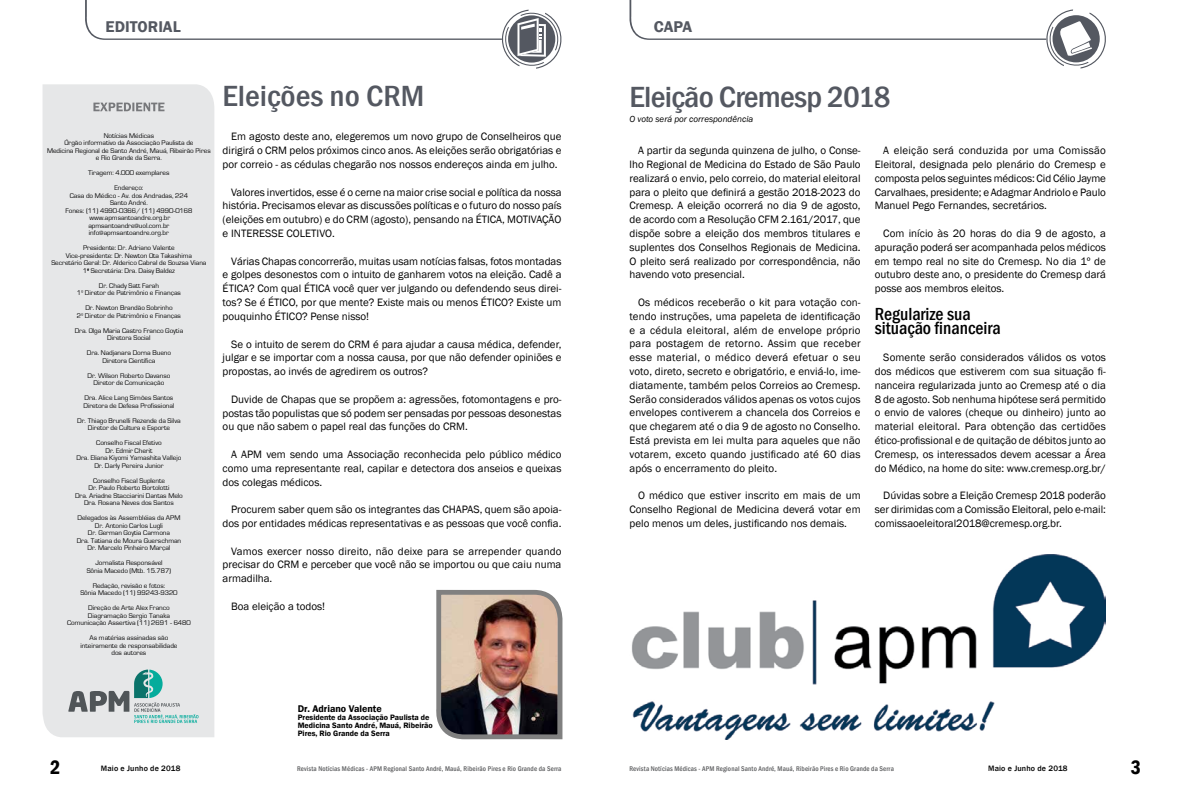
<style>
.page{position:relative;width:1191px;height:794px;background:#fff}
.page>*{position:absolute;margin:0;border:0;box-sizing:border-box;transform-origin:0 0}
.t1{font:500 condensed 30px "Franklin Gothic";letter-spacing:-.02em;color:#545861;scale:1.1 1}
.t2{font:500 condensed 30px "Franklin Gothic";color:#545861;scale:1.1 1}
.t3{font:600 condensed 20px "Franklin Gothic";color:#000}
.t4{font:500 condensed 18px/13.8px "Franklin Gothic";color:#000}
.t5{font:600 16px "Franklin Gothic";color:#545861}
.t6{font:11px/13.8px "Franklin Gothic";color:#000;text-align:justify}
.t7{font:600 10px "Franklin Gothic";color:#000}
.t8{font:italic 9px "Franklin Gothic";color:#000}
.t9{font:600 8px/8px "Franklin Gothic";color:#000}
.t10{font:500 8px "Franklin Gothic";letter-spacing:.02em;color:#000}
.t11{font:7px/7.5px "Microstile Normal";letter-spacing:-.01em;color:#000;text-align:center}
.t12{font:500 condensed 7px "Franklin Gothic";letter-spacing:.02em;color:#58595b}
</style>
<div class="page">
<svg style="left:85px;top:0;width:477px;height:69px"></svg>
<svg style="left:629px;top:0;width:477px;height:69px"></svg>
<img style="left:436px;top:589px;width:127px;height:151px">
<img style="left:631px;top:554px;width:475px;height:185px">
<div style="left:43px;top:84px;width:171px;height:653px;background:#e6e7e8"></div>
<svg style="left:68px;top:669px;width:130px;height:54px;background:#bacaca"></svg>
<svg style="left:93px;top:103px;width:71px;height:8px"></svg>
<h3 class="t5" style="left:106px;top:17px;width:77px">EDITORIAL</h3>
<h3 class="t5" style="left:654px;top:17px;width:40px">CAPA</h3>
<p class="t11" style="left:47px;top:132px;width:165px">Notícias Médicas<br>Órgão informativo da Associação Paulista de<br>Medicina Regional de Santo André, Mauá, Ribeirão Pires e Rio Grande da Serra.</p>
<p class="t11" style="left:88px;top:165px;width:83px;line-height:15px">Tiragem: 4.000 exemplares<br>Endereço:</p>
<p class="t11" style="left:65px;top:192px;width:128px">Casa do Médico - Av. dos Andradas, 224<br>Santo André.<br>Fones: (11) 4990-0366/ (11) 4990-0168 www.apmsantoandre.org.br apmsantoandre@uol.com.br info@apmsantoandre.org.br</p>
<p class="t11" style="left:51px;top:244px;width:157px">Presidente: Dr. Adriano Valente<br>Vice-presidente: Dr. Newton Ota Takashima Secretário Geral: Dr. Alderico Cabral de Souzsa Viana 1<sup>a</sup> Secretária: Dra. Daisy Baldez</p>
<p class="t11" style="left:77px;top:282px;width:106px">Dr. Chady Satt Farah<br>1º Diretor de Patrimônio e Finanças</p>
<p class="t11" style="left:77px;top:304px;width:106px">Dr. Newton Brandão Sobrinho<br>2º Diretor de Patrimônio e Finanças</p>
<p class="t11" style="left:75px;top:327px;width:110px">Dra. Olga Maria Castro Franco Goytia<br>Diretora Social</p>
<p class="t11" style="left:87px;top:349px;width:86px">Dra. Nadjanara Dorna Bueno<br>Diretora Científica</p>
<p class="t11" style="left:88px;top:372px;width:84px">Dr. Wilson Roberto Davanso<br>Diretor de Comunicação</p>
<p class="t11" style="left:83px;top:394px;width:92px;text-align:left">Dra. Alice Lang Simões Santos<br>Diretora de Defesa Profissional</p>
<p class="t11" style="left:77px;top:417px;width:105px">Dr. Thiago Brunelli Rezende da Silva<br>Diretor de Cultura e Esporte</p>
<p class="t11" style="left:77px;top:439px;width:106px">Conselho Fiscal Efetivo<br>Dr. Edmir Cherit<br>Dra. Eliana Kiyomi Yamashita Vallejo<br>Dr. Darly Pereira Junior</p>
<p class="t11" style="left:75px;top:477px;width:109px">Conselho Fiscal Suplente<br>Dr. Paulo Roberto Bortolotti<br>Dra. Ariadne Stacciarini Dantas Melo<br>Dra. Rosana Neves dos Santos</p>
<p class="t11" style="left:77px;top:514px;width:106px">Delegados às Assembléias da APM<br>Dr. Antonio Carlos Lugli<br>Dr. German Goytia Carmona<br>Dra. Tatiana de Moura Guerschman<br>Dr. Marcelo Pinheiro Marçal</p>
<p class="t11" style="left:87px;top:559px;width:86px">Jornalista Responsável<br>Sônia Macedo (Mtb. 15.787)</p>
<p class="t11" style="left:80px;top:582px;width:99px">Redação, revisão e fotos:<br>Sônia Macedo (11) 99243-9320</p>
<p class="t11" style="left:67px;top:604px;width:125px">Direção de Arte Alex Franco<br>Diagramação Sergio Tanaka<br>Comunicação Assertiva (11) 2691 - 6480</p>
<p class="t11" style="left:81px;top:634px;width:98px">As matérias assinadas são inteiramente de responsabilidade dos autores</p>
<h1 class="t2" style="left:223px;top:77px;width:185px">Eleições no CRM</h1>
<h1 class="t1" style="left:629px;top:77px;width:239px">Eleição Cremesp 2018</h1>
<p class="t6" style="left:874px;top:144px;width:233px;text-indent:9px">A eleição será conduzida por uma Comissão Eleitoral, designada pelo plenário do Cremesp e composta pelos seguintes médicos: Cid Célio Jayme Carvalhaes, presidente; e Adagmar Andriolo e Paulo Manuel Pego Fernandes, secretários.</p>
<p class="t6" style="left:874px;top:227px;width:233px;text-indent:9px">Com início às 20 horas do dia 9 de agosto, a apuração poderá ser acompanhada pelos médicos em tempo real no site do Cremesp. No dia 1º de outubro deste ano, o presidente do Cremesp dará posse aos membros eleitos.</p>
<h3 class="t4" style="left:874px;top:307px;width:127px">Regularize sua situação financeira</h3>
<p class="t6" style="left:874px;top:351px;width:233px;text-indent:9px">Somente serão considerados válidos os votos dos médicos que estiverem com sua situação fi&shy;nanceira regularizada junto ao Cremesp até o dia 8 de agosto. Sob nenhuma hipótese será permitido o envio de valores (cheque ou dinheiro) junto ao material eleitoral. Para obtenção das certidões ético-profissional e de quitação de débitos junto ao Cremesp, os interessados devem acessar a Área do Médico, na home do site: www.cremesp.org.br/</p>
<p class="t6" style="left:874px;top:489px;width:233px;text-indent:9px">Dúvidas sobre a Eleição Cremesp 2018 poderão ser dirimidas com a Comissão Eleitoral, pelo e-mail: comissaoeleitoral2018@cremesp.org.br.</p>
<p class="t8" style="left:629px;top:114px;width:125px">O voto será por correspondência</p>
<p class="t6" style="left:223px;top:130px;width:340px;text-indent:9px">Em agosto deste ano, elegeremos um novo grupo de Conselheiros que dirigirá o CRM pelos próximos cinco anos. As eleições serão obrigatórias e por correio - as cédulas chegarão nos nossos endereços ainda em julho.</p>
<p class="t6" style="left:223px;top:185px;width:340px;text-indent:9px">Valores invertidos, esse é o cerne na maior crise social e política da nossa história. Precisamos elevar as discussões políticas e o futuro do nosso país (eleições em outubro) e do CRM (agosto), pensando na ÉTICA, MOTIVAÇÃO e INTERESSE COLETIVO.</p>
<p class="t6" style="left:223px;top:254px;width:340px;text-indent:9px">Várias Chapas concorrerão, muitas usam notícias falsas, fotos montadas e golpes desonestos com o intuito de ganharem votos na eleição. Cadê a ÉTICA? Com qual ÉTICA você quer ver julgando ou defendendo seus direi&shy;tos? Se é ÉTICO, por que mente? Existe mais ou menos ÉTICO? Existe um pouquinho ÉTICO? Pense nisso!</p>
<p class="t6" style="left:223px;top:337px;width:340px;text-indent:9px">Se o intuito de serem do CRM é para ajudar a causa médica, defender, julgar e se importar com a nossa causa, por que não defender opiniões e propostas, ao invés de agredirem os outros?</p>
<p class="t6" style="left:223px;top:392px;width:340px;text-indent:9px">Duvide de Chapas que se propõem a: agressões, fotomontagens e pro&shy;postas tão populistas que só podem ser pensadas por pessoas desonestas ou que não sabem o papel real das funções do CRM.</p>
<p class="t6" style="left:223px;top:447px;width:340px;text-indent:9px">A APM vem sendo uma Associação reconhecida pelo público médico como uma representante real, capilar e detectora dos anseios e queixas dos colegas médicos.</p>
<p class="t6" style="left:223px;top:503px;width:340px;text-align:right">Procurem saber quem são os integrantes das CHAPAS, quem são apoia&shy;dos por entidades médicas representativas e as pessoas que você confia.</p>
<p class="t6" style="left:223px;top:544px;width:340px;text-indent:9px">Vamos exercer nosso direito, não deixe para se arrepender quando precisar do CRM e perceber que você não se importou ou que caiu numa armadilha.</p>
<p class="t6" style="left:231px;top:599px;width:96px">Boa eleição a todos!</p>
<p class="t6" style="left:629px;top:144px;width:233px;text-indent:9px">A partir da segunda quinzena de julho, o Conse&shy;lho Regional de Medicina do Estado de São Paulo realizará o envio, pelo correio, do material eleitoral para o pleito que definirá a gestão 2018-2023 do Cremesp. A eleição ocorrerá no dia 9 de agosto, de acordo com a Resolução CFM 2.161/2017, que dispõe sobre a eleição dos membros titulares e suplentes dos Conselhos Regionais de Medicina.<br>O pleito será realizado por correspondência, não havendo voto presencial.</p>
<p class="t6" style="left:629px;top:296px;width:233px;text-indent:9px">Os médicos receberão o kit para votação con&shy;tendo instruções, uma papeleta de identificação e a cédula eleitoral, além de envelope próprio para postagem de retorno. Assim que receber esse material, o médico deverá efetuar o seu voto, direto, secreto e obrigatório, e enviá-lo, ime&shy;diatamente, também pelos Correios ao Cremesp.<br>Serão considerados válidos apenas os votos cujos envelopes contiverem a chancela dos Correios e que chegarem até o dia 9 de agosto no Conselho.<br>Está prevista em lei multa para aqueles que não votarem, exceto quando justificado até 60 dias após o encerramento do pleito.</p>
<p class="t6" style="left:629px;top:489px;width:233px;text-indent:9px">O médico que estiver inscrito em mais de um Conselho Regional de Medicina deverá votar em pelo menos um deles, justificando nos demais.</p>
<p class="t7" style="left:298px;top:702px;width:86px">Dr. Adriano Valente</p>
<p class="t9" style="left:298px;top:713px;width:137px">Presidente da Associação Paulista de<br>Medicina Santo André, Mauá, Ribeirão<br>Pires, Rio Grande da Serra</p>
<h2 class="t3" style="left:50px;top:754px;width:12px">2</h2>
<p class="t10" style="left:101px;top:763px;width:81px">Maio e Junho de 2018</p>
<p class="t12" style="left:297px;top:763px;width:266px">Revista Notícias Médicas - APM Regional Santo André, Mauá, Ribeirão Pires e Rio Grande da Serra</p>
<p class="t12" style="left:629px;top:763px;width:266px">Revista Notícias Médicas - APM Regional Santo André, Mauá, Ribeirão Pires e Rio Grande da Serra</p>
<p class="t10" style="left:988px;top:763px;width:81px">Maio e Junho de 2018</p>
<h2 class="t3" style="left:1130px;top:754px;width:12px">3</h2>
</div>
